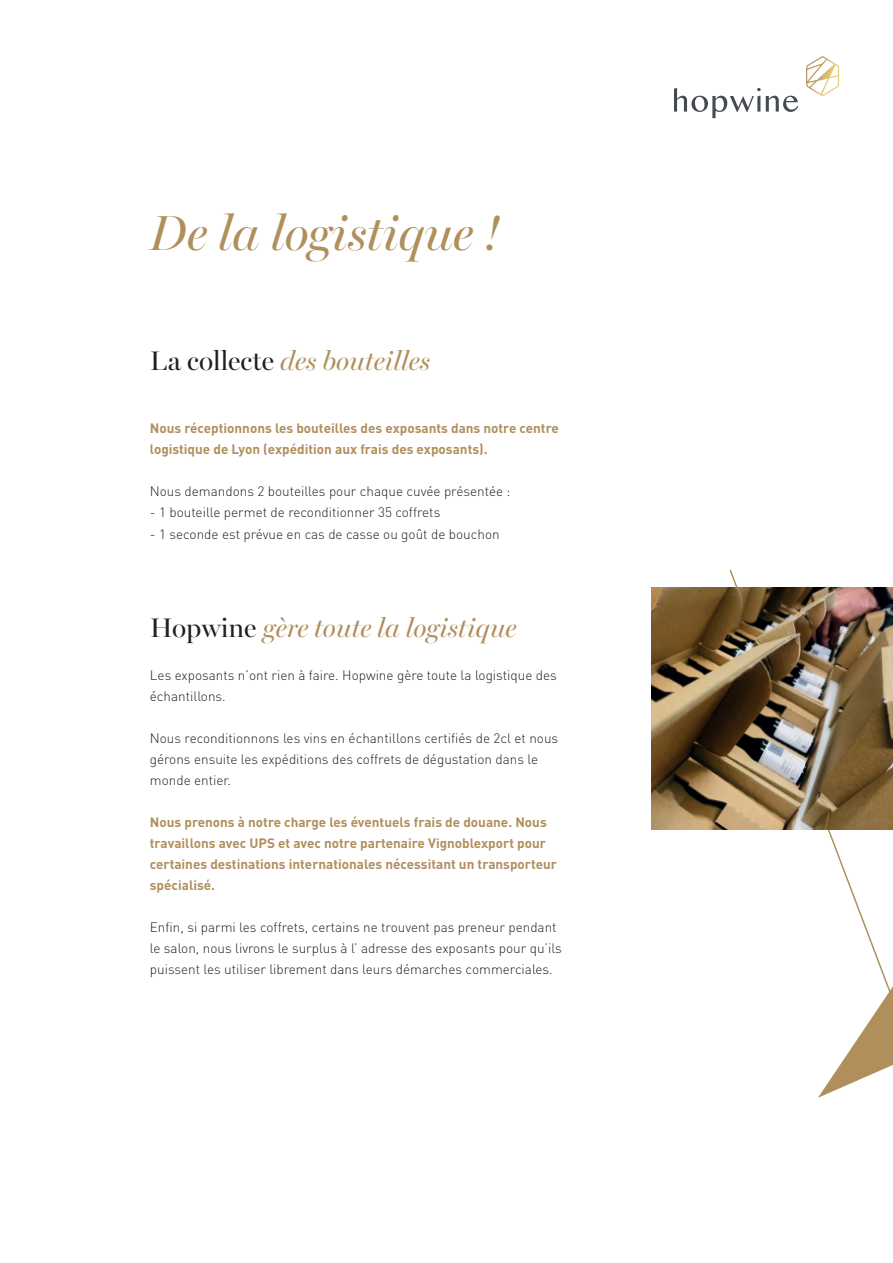
<style>
.page{position:relative;width:893px;height:1263px;background:#fff}
.page>*{position:absolute;margin:0;border:0;box-sizing:border-box;transform-origin:0 0}
.t1{font:italic 49.5px "Miller Banner";color:#b08f5d}
.t2{font:italic 27px "Miller Banner";color:#b08f5d}
.t3{font:300 13.5px/21px "DIN";color:#231f20}
.t4{font:700 13.5px/21px "DIN";color:#b08f5d}
.s1{font-style:normal;color:#231f20}
</style>
<div class="page">
<svg style="left:674px;top:88px;width:124px;height:30px"></svg>
<svg style="left:806px;top:56px;width:33px;height:40px"></svg>
<svg style="left:728px;top:570px;width:165px;height:416px"></svg>
<svg style="left:818px;top:986px;width:75px;height:112px"></svg>
<img style="left:651px;top:588px;width:242px;height:241px">
<h1 class="t1" style="left:150px;top:204px;width:351px">De la logistique !</h1>
<h2 class="t2" style="left:150px;top:345px;width:282px"><span class="s1">La collecte</span> des bouteilles</h2>
<p class="t4" style="left:150px;top:417px;width:410px">Nous réceptionnons les bouteilles des exposants dans notre centre logistique de Lyon (expédition aux frais des exposants).</p>
<p class="t3" style="left:150px;top:481px;width:362px">Nous demandons 2 bouteilles pour chaque cuvée présentée :</p>
<p class="t3" style="left:150px;top:502px;width:292px">- 1 bouteille permet de reconditionner 35 coffrets</p>
<p class="t3" style="left:150px;top:523px;width:351px">- 1 seconde est prévue en cas de casse ou goût de bouchon</p>
<h2 class="t2" style="left:150px;top:612px;width:368px"><span class="s1">Hopwine</span> gère toute la logistique</h2>
<p class="t3" style="left:150px;top:664px;width:408px">Les exposants n’ont rien à faire. Hopwine gère toute la logistique des échantillons.</p>
<p class="t3" style="left:150px;top:727px;width:410px">Nous reconditionnons les vins en échantillons certifiés de 2cl et nous gérons ensuite les expéditions des coffrets de dégustation dans le monde entier.</p>
<p class="t4" style="left:150px;top:810px;width:409px">Nous prenons à notre charge les éventuels frais de douane. Nous travaillons avec UPS et avec notre partenaire Vignoblexport pour certaines destinations internationales nécessitant un transporteur spécialisé.</p>
<p class="t3" style="left:150px;top:916px;width:413px">Enfin, si parmi les coffrets, certains ne trouvent pas preneur pendant le salon, nous livrons le surplus à l’ adresse des exposants pour qu’ils puissent les utiliser librement dans leurs démarches commerciales.</p>
</div>
